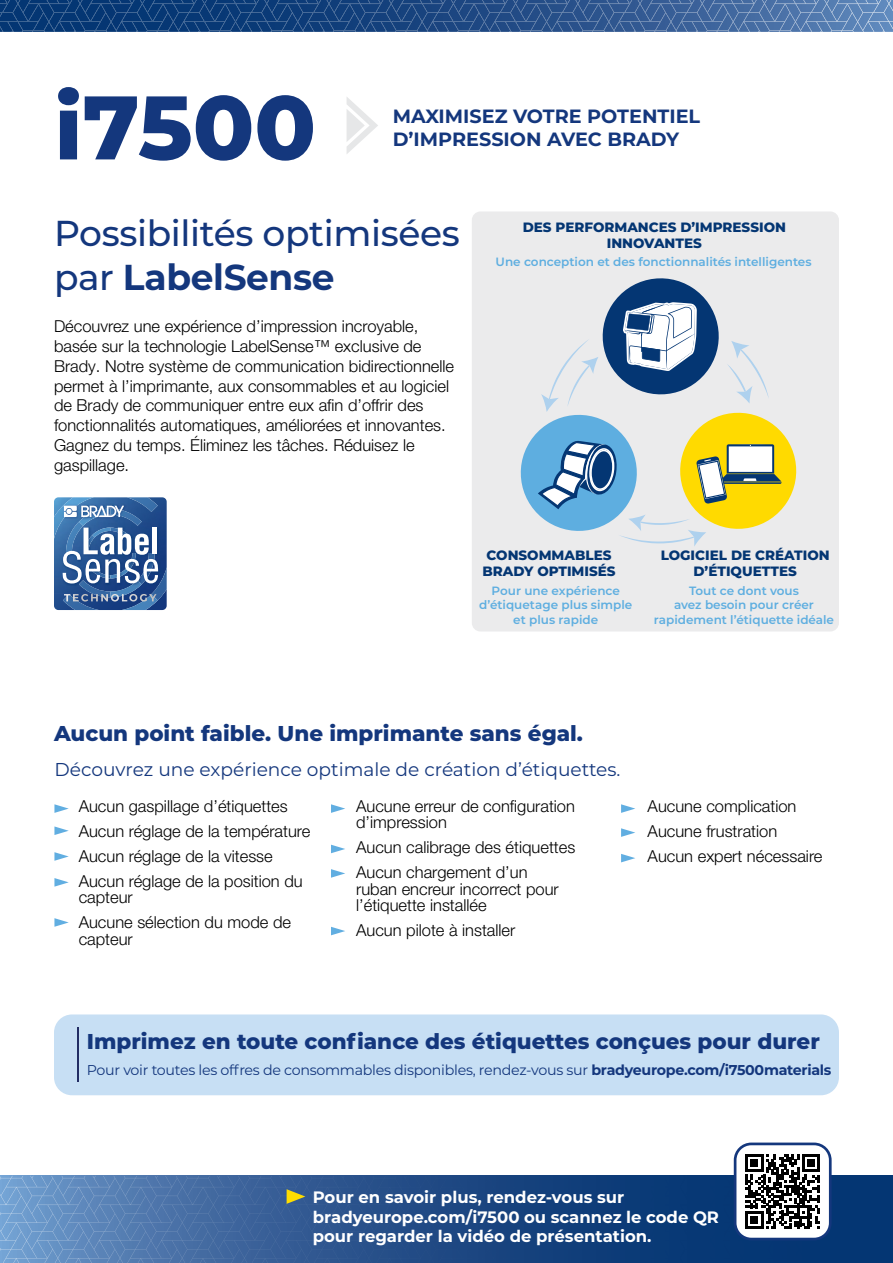
<style>
.page{position:relative;width:893px;height:1263px;background:#fff}
.page>*{position:absolute;margin:0;border:0;box-sizing:border-box;transform-origin:0 0}
.t1{font:800 90px "Montserrat";color:#14377d}
.t2{font:500 36px/43.2px "Montserrat";letter-spacing:-.01em;color:#14377d}
.t3{font:800 21.45px "Montserrat";color:#14377d}
.t4{font:700 19.2px/23.1px "Montserrat";color:#14377d}
.t5{font:18.6px "Montserrat";color:#14377d}
.t6{font:300 16.5px/19.8px "Helvetica Neue LT Pro";color:#000}
.t7{font:700 16.5px/19.8px "Montserrat";color:#fff}
.t8{font:14.25px "Montserrat";letter-spacing:-.02em;color:#14377d}
.t9{font:800 13.5px/16.2px "Montserrat";color:#043673;text-align:center}
.t10{font:600 12px/14.4px "Montserrat";color:#5eaee0;text-align:center}
.s1{font-weight:700}
</style>
<div class="page">
<img style="left:0;top:0;width:121px;height:32px">
<img style="left:121px;top:0;width:125px;height:32px">
<img style="left:246px;top:0;width:186px;height:32px">
<img style="left:432px;top:0;width:130px;height:32px">
<img style="left:562px;top:0;width:181px;height:32px">
<img style="left:743px;top:0;width:150px;height:32px">
<img style="left:0;top:1176px;width:37px;height:87px">
<img style="left:37px;top:1176px;width:187px;height:87px">
<img style="left:224px;top:1176px;width:129px;height:87px">
<img style="left:353px;top:1176px;width:182px;height:87px">
<div style="left:535px;top:1176px;width:186px;height:87px;background:#0b3b77"></div>
<div style="left:721px;top:1176px;width:125px;height:87px;background:#053674"></div>
<div style="left:846px;top:1176px;width:47px;height:87px;background:#043673"></div>
<svg style="left:734px;top:1142px;width:98px;height:98px"></svg>
<svg style="left:347px;top:97px;width:31px;height:57px"></svg>
<div style="left:472px;top:211px;width:367px;height:420px;background:#ebebec;border-radius:9px"></div>
<img style="left:54px;top:497px;width:113px;height:113px">
<img style="left:63px;top:594px;width:36px;height:16px">
<img style="left:122px;top:601px;width:36px;height:9px">
<img style="left:92px;top:527px;width:36px;height:1px">
<img style="left:79px;top:583px;width:63px;height:10px">
<img style="left:79px;top:509px;width:63px;height:17px">
<img style="left:127px;top:497px;width:31px;height:15px">
<img style="left:138px;top:583px;width:14px;height:1px">
<img style="left:69px;top:522px;width:14px;height:6px">
<img style="left:152px;top:567px;width:15px;height:26px">
<img style="left:54px;top:506px;width:15px;height:33px">
<img style="left:63px;top:497px;width:31px;height:15px">
<svg style="left:63px;top:528px;width:95px;height:55px"></svg>
<div style="left:152px;top:528px;width:5px;height:26px;background:#fff"></div>
<svg style="left:64px;top:506px;width:60px;height:11px"></svg>
<svg style="left:64px;top:593px;width:100px;height:8px"></svg>
<svg style="left:54px;top:804px;width:15px;height:9px"></svg>
<svg style="left:54px;top:826px;width:15px;height:9px"></svg>
<svg style="left:54px;top:852px;width:15px;height:9px"></svg>
<svg style="left:54px;top:878px;width:15px;height:9px"></svg>
<svg style="left:54px;top:918px;width:15px;height:9px"></svg>
<svg style="left:621px;top:804px;width:14px;height:9px"></svg>
<svg style="left:331px;top:804px;width:14px;height:9px"></svg>
<svg style="left:621px;top:828px;width:14px;height:9px"></svg>
<svg style="left:331px;top:845px;width:14px;height:8px"></svg>
<svg style="left:331px;top:927px;width:14px;height:8px"></svg>
<svg style="left:621px;top:854px;width:14px;height:8px"></svg>
<div style="left:54px;top:1014px;width:785px;height:81px;background:#c7dff4;border-radius:18px"></div>
<hr style="left:77px;top:1028px;width:2px;height:54px;background:#222d64">
<svg style="left:331px;top:869px;width:14px;height:9px"></svg>
<svg style="left:521px;top:278px;width:275px;height:268px"></svg>
<svg style="left:287px;top:1189px;width:18px;height:15px"></svg>
<h1 class="t1" style="left:54px;top:61px;width:263px">i7500</h1>
<p class="t4" style="left:393px;top:104px;width:309px">MAXIMISEZ VOTRE POTENTIEL<br>D’IMPRESSION AVEC BRADY</p>
<h2 class="t2" style="left:54px;top:210px;width:407px">Possibilités optimisées par <span class="s1">LabelSense</span></h2>
<p class="t6" style="left:54px;top:316px;width:402px">Découvrez une expérience d’impression incroyable, basée sur la technologie LabelSense™ exclusive de Brady. Notre système de communication bidirectionnelle permet à l’imprimante, aux consommables et au logiciel de Brady de communiquer entre eux afin d’offrir des fonctionnalités automatiques, améliorées et innovantes.<br>Gagnez du temps. Éliminez les tâches. Réduisez le gaspillage.</p>
<p class="t9" style="left:523px;top:219px;width:265px">DES PERFORMANCES D’IMPRESSION<br>INNOVANTES</p>
<p class="t10" style="left:495px;top:254px;width:318px">Une conception et des fonctionnalités intelligentes</p>
<p class="t9" style="left:482px;top:546px;width:135px">CONSOMMABLES<br>BRADY OPTIMISÉS</p>
<p class="t9" style="left:661px;top:546px;width:171px">LOGICIEL DE CRÉATION<br>D’ÉTIQUETTES</p>
<p class="t10" style="left:479px;top:583px;width:155px">Pour une expérience d’étiquetage plus simple et plus rapide</p>
<p class="t10" style="left:654px;top:583px;width:182px">Tout ce dont vous<br>avez besoin pour créer rapidement l’étiquette idéale</p>
<h3 class="t3" style="left:54px;top:718px;width:530px">Aucun point faible. Une imprimante sans égal.</h3>
<p class="t5" style="left:54px;top:757px;width:568px">Découvrez une expérience optimale de création d’étiquettes.</p>
<p class="t6" style="left:79px;top:793px;width:233px;line-height:25px">Aucun gaspillage d’étiquettes<br>Aucun réglage de la température<br>Aucun réglage de la vitesse<br>Aucun réglage de la position du</p>
<p class="t6" style="left:79px;top:884px;width:214px;line-height:25px">capteur<br>Aucune sélection du mode de</p>
<p class="t6" style="left:79px;top:928px;width:56px">capteur</p>
<p class="t6" style="left:356px;top:797px;width:220px;line-height:16.5px">Aucune erreur de configuration d’impression</p>
<p class="t6" style="left:356px;top:835px;width:221px;line-height:25px">Aucun calibrage des étiquettes<br>Aucun chargement d’un</p>
<p class="t6" style="left:356px;top:880px;width:204px;line-height:16.5px">ruban encreur incorrect pour l’étiquette installée</p>
<p class="t6" style="left:356px;top:920px;width:161px">Aucun pilote à installer</p>
<p class="t6" style="left:648px;top:793px;width:176px;line-height:25px">Aucune complication<br>Aucune frustration<br>Aucun expert nécessaire</p>
<h3 class="t3" style="left:87px;top:1025px;width:734px">Imprimez en toute confiance des étiquettes conçues pour durer</h3>
<p class="t8" style="left:87px;top:1060px;width:746px">Pour voir toutes les offres de consommables disponibles, rendez-vous sur <span class="s1">bradyeurope.com/i7500materials</span></p>
<p class="t7" style="left:313px;top:1186px;width:408px">Pour en savoir plus, rendez-vous sur bradyeurope.com/i7500 ou scannez le code QR pour regarder la vidéo de présentation.</p>
</div>
